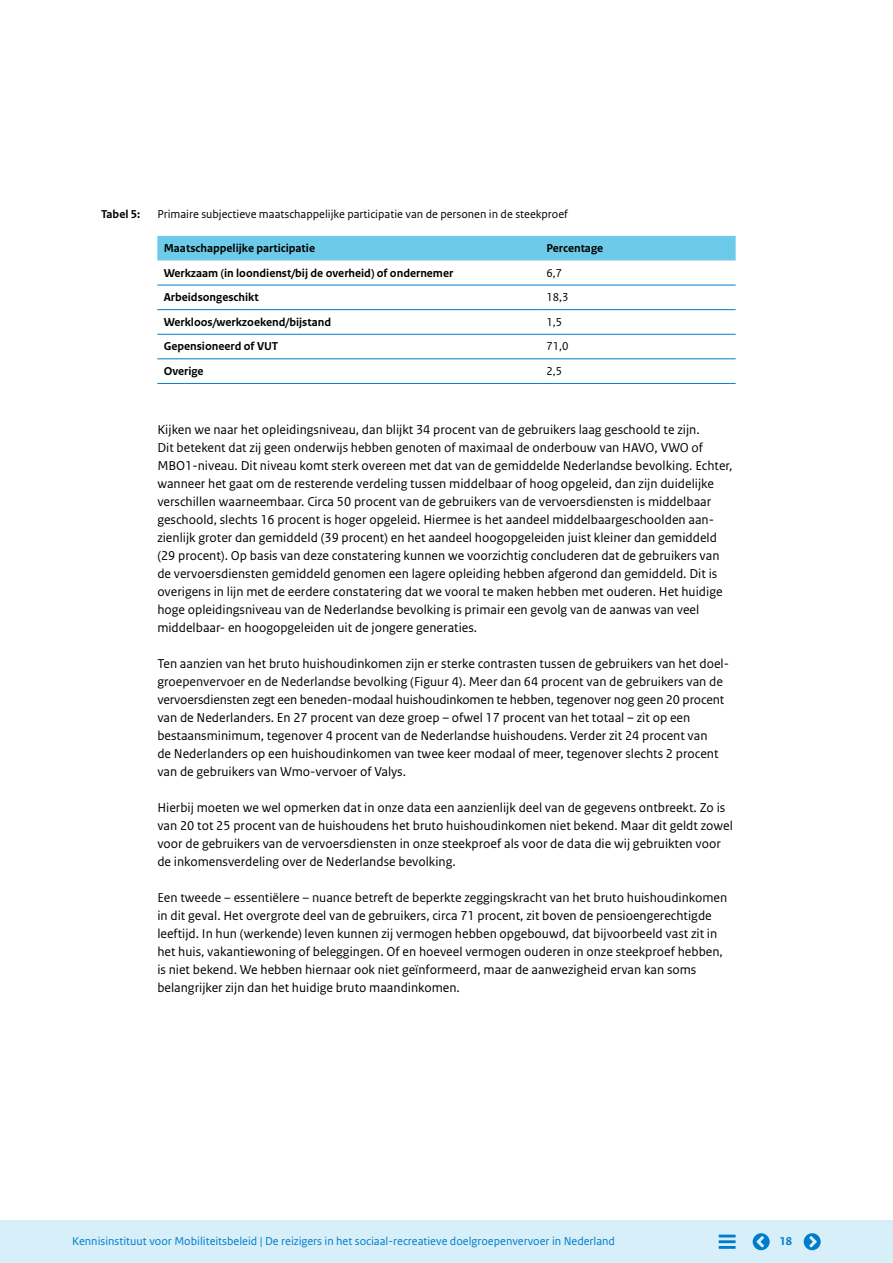
<style>
.page{position:relative;width:893px;height:1263px;background:#fff}
.page>*{position:absolute;margin:0;border:0;box-sizing:border-box;transform-origin:0 0}
._10_RO_Broodtekst{font:13.5px/18px "Rijksoverheid Sans Web Text";color:#000}
._31_RO_Tabel_Tussenk{font:12px "Rijksoverheid Sans Web Text Bold 2";color:#000}
.t1{font:12px "Rijksoverheid Sans Web Text";color:#007ccb}
.Figuur_titel{font:12px "Rijksoverheid Sans Web Text";color:#000}
._32_RO_Tabel_Broodte{font:12px "Rijksoverheid Sans Web Text";color:#000}
.Figuur_titel-2{font:12px "Rijksoverheid Sans Web Text Bold 2";color:#000}
.t2{font:12px "Rijksoverheid Sans Web Text Bold 2";color:#007ccb}
.s1{font-family:"Rijksoverheid Sans Web Text Regular 2"}
</style>
<div class="page">
<div style="left:157px;top:236px;width:579px;height:24px;background:#6dcbe9"></div>
<hr style="left:540px;top:285px;width:196px;height:1px;background:#007ccb">
<hr style="left:540px;top:309px;width:196px;height:1px;background:#007ccb">
<hr style="left:540px;top:334px;width:196px;height:1px;background:#007ccb">
<hr style="left:540px;top:358px;width:196px;height:1px;background:#007ccb">
<hr style="left:540px;top:383px;width:196px;height:1px;background:#007ccb">
<hr style="left:157px;top:285px;width:383px;height:1px;background:#007ccb">
<hr style="left:157px;top:309px;width:383px;height:1px;background:#007ccb">
<hr style="left:157px;top:334px;width:383px;height:1px;background:#007ccb">
<hr style="left:157px;top:358px;width:383px;height:1px;background:#007ccb">
<hr style="left:157px;top:383px;width:383px;height:1px;background:#007ccb">
<div style="left:0;top:1220px;width:893px;height:43px;background:#d6eff9"></div>
<hr style="left:719px;top:1246px;width:17px;height:3px;background:#007ccb">
<hr style="left:719px;top:1240px;width:17px;height:3px;background:#007ccb">
<hr style="left:719px;top:1234px;width:17px;height:3px;background:#007ccb">
<svg style="left:804px;top:1233px;width:17px;height:17px"></svg>
<svg style="left:753px;top:1233px;width:17px;height:17px"></svg>
<p class="Figuur_titel-2" style="left:101px;top:207px;width:41px">Tabel 5:</p>
<p class="Figuur_titel" style="left:157px;top:207px;width:412px">Primaire subjectieve maatschappelijke participatie van de personen in de steekproef</p>
<p class="_31_RO_Tabel_Tussenk" style="left:164px;top:241px;width:153px">Maatschappelijke participatie</p>
<p class="_31_RO_Tabel_Tussenk" style="left:546px;top:241px;width:58px">Percentage</p>
<p class="_31_RO_Tabel_Tussenk" style="left:164px;top:266px;width:291px">Werkzaam (in loondienst/bij de overheid) of ondernemer</p>
<p class="_32_RO_Tabel_Broodte" style="left:546px;top:266px;width:17px">6,7</p>
<p class="_31_RO_Tabel_Tussenk" style="left:164px;top:290px;width:97px">Arbeidsongeschikt</p>
<p class="_32_RO_Tabel_Broodte" style="left:546px;top:290px;width:24px">18,3</p>
<p class="_31_RO_Tabel_Tussenk" style="left:164px;top:315px;width:169px">Werkloos/werkzoekend/bijstand</p>
<p class="_32_RO_Tabel_Broodte" style="left:546px;top:315px;width:17px">1,5</p>
<p class="_31_RO_Tabel_Tussenk" style="left:164px;top:340px;width:116px">Gepensioneerd of VUT</p>
<p class="_32_RO_Tabel_Broodte" style="left:546px;top:339px;width:24px">71,0</p>
<p class="_31_RO_Tabel_Tussenk" style="left:164px;top:364px;width:41px">Overige</p>
<p class="_32_RO_Tabel_Broodte" style="left:546px;top:364px;width:17px">2,5</p>
<p class="_10_RO_Broodtekst" style="left:157px;top:420px;width:577px">Kijken we naar het opleidingsniveau, dan blijkt 34 procent van de gebruikers laag geschoold te zijn.<br><span class="s1">Dit betekent dat zij geen onderwijs hebben genoten of maximaal de onderbouw van HAVO, VWO of </span>MBO1-niveau. Dit niveau komt sterk overeen met dat van de gemiddelde Nederlandse bevolking. Echter, wanneer het gaat om de resterende verdeling tussen middelbaar of hoog opgeleid, dan zijn duidelijke verschillen waarneembaar. Circa 50 procent van de gebruikers van de vervoersdiensten is middelbaar geschoold, slechts 16 procent is hoger opgeleid. Hiermee is het aandeel middelbaargeschoolden aan&shy;zienlijk groter dan gemiddeld (39 procent) en het aandeel hoogopgeleiden juist kleiner dan gemiddeld (29 procent). Op basis van deze constatering kunnen we voorzichtig concluderen dat de gebruikers van de vervoersdiensten gemiddeld genomen een lagere opleiding hebben afgerond dan gemiddeld. Dit is overigens in lijn met de eerdere constatering dat we vooral te maken hebben met ouderen. Het huidige hoge opleidingsniveau van de Nederlandse bevolking is primair een gevolg van de aanwas van veel middelbaar- en hoogopgeleiden uit de jongere generaties.</p>
<p class="_10_RO_Broodtekst" style="left:157px;top:654px;width:573px">Ten aanzien van het bruto huishoudinkomen zijn er sterke contrasten tussen de gebruikers van het doel&shy;<span class="s1">groepenvervoer en de Nederlandse bevolking (Figuur 4). Meer dan 64 procent van de gebruikers van de </span>vervoersdiensten zegt een beneden-modaal huishoudinkomen te hebben, tegenover nog geen 20 procent van de Nederlanders. En 27 procent van deze groep – ofwel 17 procent van het totaal – zit op een bestaansminimum, tegenover 4 procent van de Nederlandse huishoudens. Verder zit 24 procent van<br>de Nederlanders op een huishoudinkomen van twee keer modaal of meer, tegenover slechts 2 procent van de gebruikers van Wmo-vervoer of Valys.</p>
<p class="_10_RO_Broodtekst" style="left:157px;top:798px;width:577px">Hierbij moeten we wel opmerken dat in onze data een aanzienlijk deel van de gegevens ontbreekt. Zo is van 20 tot 25 procent van de huishoudens het bruto huishoudinkomen niet bekend. Maar dit geldt zowel voor de gebruikers van de vervoersdiensten in onze steekproef als voor de data die wij gebruikten voor de inkomensverdeling over de Nederlandse bevolking.</p>
<p class="_10_RO_Broodtekst" style="left:157px;top:888px;width:571px"><span class="s1">Een tweede – essentiëlere – nuance betreft de beperkte zeggingskracht van het bruto huishoudinkomen </span>in dit geval. Het overgrote deel van de gebruikers, circa 71 procent, zit boven de pensioengerechtigde leeftijd. In hun (werkende) leven kunnen zij vermogen hebben opgebouwd, dat bijvoorbeeld vast zit in het huis, vakantiewoning of beleggingen. Of en hoeveel vermogen ouderen in onze steekproef hebben, is niet bekend. We hebben hiernaar ook niet geïnformeerd, maar de aanwezigheid ervan kan soms belangrijker zijn dan het huidige bruto maandinkomen.</p>
<p class="t1" style="left:72px;top:1234px;width:544px">Kennisinstituut voor Mobiliteitsbeleid | De reizigers in het sociaal-recreatieve doelgroepenvervoer in Nederland</p>
<p class="t2" style="left:779px;top:1234px;width:14px">18</p>
</div>
